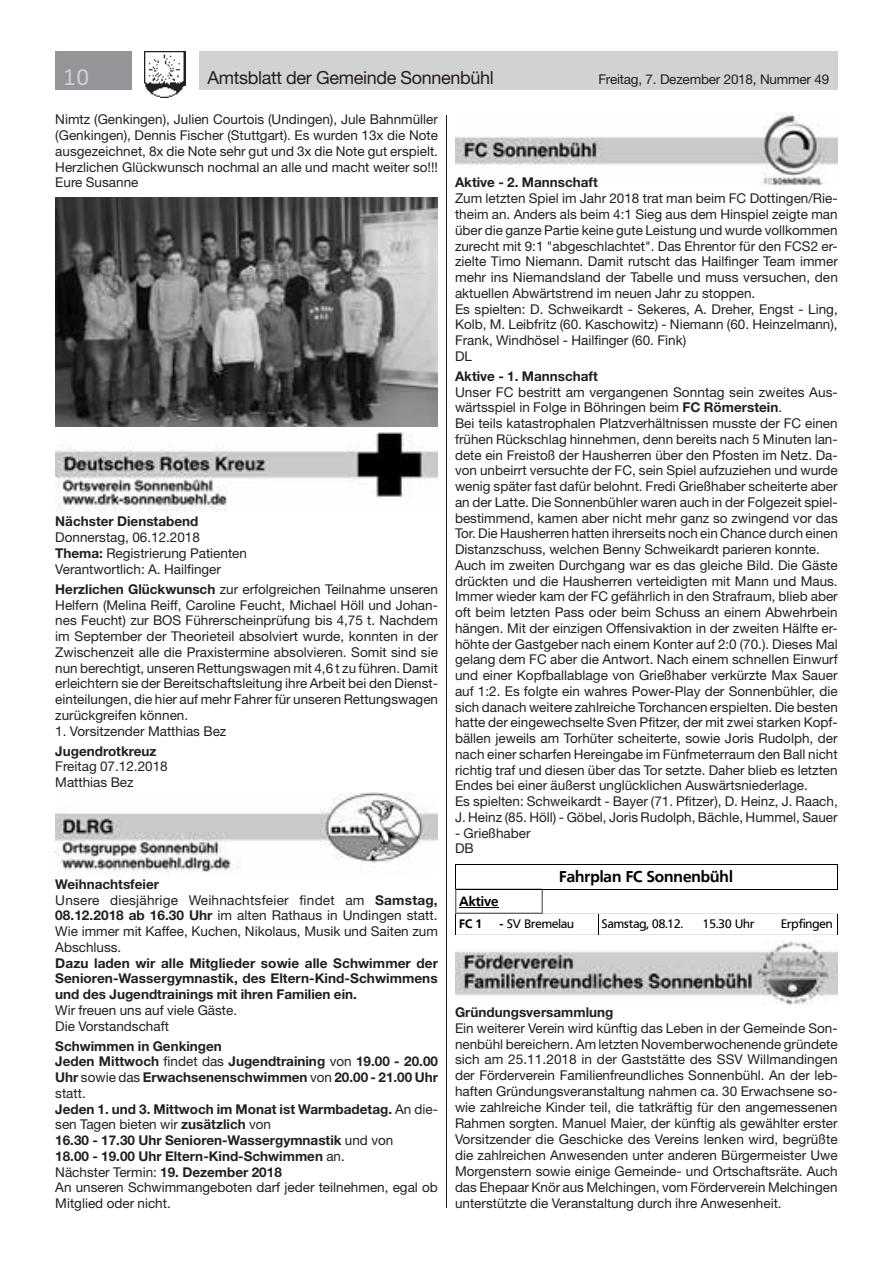
<style>
.page{position:relative;width:893px;height:1263px;background:#fff}
.page>*{position:absolute;margin:0;border:0;box-sizing:border-box;transform-origin:0 0}
.t1{font:21px "Neo Sans Std";color:#d1d2d4}
.t2{font:18px "Helvetica Neue LT Std";letter-spacing:-.02em;color:#231f20}
.t3{font:700 15.6px "Frutiger VR";color:#000}
.t4{font:13.5px/15.8px "Helvetica Neue LT Std";color:#231f20}
.t5{font:700 13.5px/15.8px "Helvetica Neue LT Std";color:#231f20;text-align:justify}
.t6{font:700 13.35px "Frutiger VR";color:#000}
.t7{font:12.15px "Frutiger VR";color:#000}
.t8{font:700 12.15px "Frutiger VR";color:#000}
.s1{font-weight:700}
.s2{font-weight:400}
</style>
<div class="page">
<div style="left:199px;top:51px;width:639px;height:38px;background:#d1d2d4"></div>
<div style="left:55px;top:51px;width:77px;height:38px;background:#939598"></div>
<img style="left:145px;top:51px;width:41px;height:47px">
<img style="left:55px;top:197px;width:383px;height:230px">
<img style="left:55px;top:432px;width:383px;height:79px">
<img style="left:55px;top:792px;width:383px;height:81px">
<img style="left:455px;top:113px;width:383px;height:73px">
<svg style="left:455px;top:864px;width:383px;height:71px"></svg>
<img style="left:455px;top:941px;width:383px;height:64px">
<hr style="left:446px;top:115px;width:1px;height:1093px;background:#231f20">
<h1 class="t1" style="left:64px;top:64px;width:27px">10</h1>
<h2 class="t2" style="left:207px;top:67px;width:288px">Amtsblatt der Gemeinde Sonnenbühl</h2>
<p class="t4" style="left:598px;top:71px;width:232px">Freitag, 7. Dezember 2018, Nummer 49</p>
<p class="t4" style="left:55px;top:112px;width:384px;text-align:justify">Nimtz (Genkingen), Julien Courtois (Undingen), Jule Bahnmüller (Genkingen), Dennis Fischer (Stuttgart). Es wurden 13x die Note ausgezeichnet, 8x die Note sehr gut und 3x die Note gut erspielt.<br>Herzlichen Glückwunsch nochmal an alle und macht weiter so!!!<br>Eure Susanne</p>
<p class="t5" style="left:455px;top:174px;width:144px">Aktive - 2. Mannschaft</p>
<p class="t4" style="left:455px;top:190px;width:384px">Zum letzten Spiel im Jahr 2018 trat man beim FC Dottingen/Rie&shy;theim an. Anders als beim 4:1 Sieg aus dem Hinspiel zeigte man über die ganze Partie keine gute Leistung und wurde vollkommen zurecht mit 9:1 "abgeschlachtet". Das Ehrentor für den FCS2 er&shy;zielte Timo Niemann. Damit rutscht das Hailfinger Team immer mehr ins Niemandsland der Tabelle und muss versuchen, den aktuellen Abwärtstrend im neuen Jahr zu stoppen.<br>Es spielten: D. Schweikardt - Sekeres, A. Dreher, Engst - Ling, Kolb, M. Leibfritz (60. Kaschowitz) - Niemann (60. Heinzelmann), Frank, Windhösel - Hailfinger (60. Fink)<br>DL</p>
<p class="t5" style="left:455px;top:368px;width:144px">Aktive - 1. Mannschaft</p>
<p class="t4" style="left:455px;top:384px;width:384px">Unser FC bestritt am vergangenen Sonntag sein zweites Aus&shy;wärtsspiel in Folge in Böhringen beim <span class="s1">FC Römerstein</span>.<br>Bei teils katastrophalen Platzverhältnissen musste der FC einen frühen Rückschlag hinnehmen, denn bereits nach 5 Minuten lan&shy;dete ein Freistoß der Hausherren über den Pfosten im Netz. Da&shy;von unbeirrt versuchte der FC, sein Spiel aufzuziehen und wurde wenig später fast dafür belohnt. Fredi Grießhaber scheiterte aber an der Latte. Die Sonnenbühler waren auch in der Folgezeit spiel&shy;bestimmend, kamen aber nicht mehr ganz so zwingend vor das Tor. Die Hausherren hatten ihrerseits noch ein Chance durch einen Distanzschuss, welchen Benny Schweikardt parieren konnte.<br>Auch im zweiten Durchgang war es das gleiche Bild. Die Gäste drückten und die Hausherren verteidigten mit Mann und Maus.<br>Immer wieder kam der FC gefährlich in den Strafraum, blieb aber oft beim letzten Pass oder beim Schuss an einem Abwehrbein hängen. Mit der einzigen Offensivaktion in der zweiten Hälfte er&shy;höhte der Gastgeber nach einem Konter auf 2:0 (70.). Dieses Mal gelang dem FC aber die Antwort. Nach einem schnellen Einwurf und einer Kopfballablage von Grießhaber verkürzte Max Sauer auf 1:2. Es folgte ein wahres Power-Play der Sonnenbühler, die sich danach weitere zahlreiche Torchancen erspielten. Die besten hatte der eingewechselte Sven Pfitzer, der mit zwei starken Kopf&shy;bällen jeweils am Torhüter scheiterte, sowie Joris Rudolph, der nach einer scharfen Hereingabe im Fünfmeterraum den Ball nicht richtig traf und diesen über das Tor setzte. Daher blieb es letzten Endes bei einer äußerst unglücklichen Auswärtsniederlage.<br>Es spielten: Schweikardt - Bayer (71. Pfitzer), D. Heinz, J. Raach, J. Heinz (85. Höll) - Göbel, Joris Rudolph, Bächle, Hummel, Sauer</p>
<p class="t4" style="left:455px;top:825px;width:77px">- Grießhaber<br>DB</p>
<p class="t3" style="left:559px;top:870px;width:175px">Fahrplan FC Sonnenbühl</p>
<p class="t6" style="left:459px;top:896px;width:41px">Aktive</p>
<p class="t8" style="left:459px;top:919px;width:25px">FC 1</p>
<p class="t7" style="left:499px;top:919px;width:76px"><span class="s1">-</span> SV Bremelau</p>
<p class="t7" style="left:602px;top:919px;width:83px">Samstag, 08.12.</p>
<p class="t7" style="left:703px;top:919px;width:53px">15.30 Uhr</p>
<p class="t7" style="left:781px;top:919px;width:53px">Erpfingen</p>
<p class="t5" style="left:55px;top:513px;width:145px">Nächster Dienstabend</p>
<p class="t4" style="left:55px;top:529px;width:193px">Donnerstag, 06.12.2018<br><span class="s1">Thema:</span> Registrierung Patienten<br>Verantwortlich: A. Hailfinger</p>
<p class="t4" style="left:55px;top:581px;width:384px;text-align:justify"><span class="s1">Herzlichen Glückwunsch</span> zur erfolgreichen Teilnahme unseren Helfern (Melina Reiff, Caroline Feucht, Michael Höll und Johan&shy;nes Feucht) zur BOS Führerscheinprüfung bis 4,75 t. Nachdem im September der Theorieteil absolviert wurde, konnten in der Zwischenzeit alle die Praxistermine absolvieren. Somit sind sie nun berechtigt, unseren Rettungswagen mit 4,6 t zu führen. Damit erleichtern sie der Bereitschaftsleitung ihre Arbeit bei den Dienst&shy;einteilungen, die hier auf mehr Fahrer für unseren Rettungswagen zurückgreifen können.</p>
<p class="t4" style="left:55px;top:723px;width:173px">1. Vorsitzender Matthias Bez</p>
<p class="t5" style="left:55px;top:742px;width:103px">Jugendrotkreuz</p>
<p class="t4" style="left:55px;top:758px;width:114px">Freitag 07.12.2018<br>Matthias Bez</p>
<p class="t4" style="left:55px;top:876px;width:384px"><span class="s1">Weihnachtsfeier<br></span>Unsere diesjährige Weihnachtsfeier findet am <span class="s1">Samstag, 08.12.2018 ab 16.30 Uhr</span> im alten Rathaus in Undingen statt.<br>Wie immer mit Kaffee, Kuchen, Nikolaus, Musik und Saiten zum Abschluss.</p>
<p class="t5" style="left:55px;top:955px;width:384px">Dazu laden wir alle Mitglieder sowie alle Schwimmer der Senioren-Wassergymnastik, des Eltern-Kind-Schwimmens und des Jugendtrainings mit ihren Familien ein.</p>
<p class="t4" style="left:55px;top:1002px;width:183px">Wir freuen uns auf viele Gäste.<br>Die Vorstandschaft</p>
<p class="t5" style="left:55px;top:1038px;width:384px;text-align:left">Schwimmen in Genkingen<br>Jeden Mittwoch <span class="s2">findet das</span> Jugendtraining <span class="s2">von</span> 19.00 - 20.00<br>Uhr <span class="s2">sowie das</span> Erwachsenenschwimmen <span class="s2">von</span> 20.00 - 21.00 Uhr <span class="s2">statt.<br></span>Jeden 1. und 3. Mittwoch im Monat ist Warmbadetag. <span class="s2">An die&shy;sen Tagen bieten wir</span> zusätzlich <span class="s2">von<br></span>16.30 - 17.30 Uhr Senioren-Wassergymnastik <span class="s2">und von<br></span>18.00 - 19.00 Uhr Eltern-Kind-Schwimmen <span class="s2">an.<br>Nächster Termin:</span> 19. Dezember 2018<br><span class="s2">An unseren Schwimmangeboten darf jeder teilnehmen, egal ob Mitglied oder nicht.</span></p>
<p class="t5" style="left:455px;top:1004px;width:160px">Gründungsversammlung</p>
<p class="t4" style="left:455px;top:1020px;width:384px;text-align:justify">Ein weiterer Verein wird künftig das Leben in der Gemeinde Son&shy;nenbühl bereichern. Am letzten Novemberwochenende gründete sich am 25.11.2018 in der Gaststätte des SSV Willmandingen der Förderverein Familienfreundliches Sonnenbühl. An der leb&shy;haften Gründungsveranstaltung nahmen ca. 30 Erwachsene so&shy;wie zahlreiche Kinder teil, die tatkräftig für den angemessenen Rahmen sorgten. Manuel Maier, der künftig als gewählter erster Vorsitzender die Geschicke des Vereins lenken wird, begrüßte die zahlreichen Anwesenden unter anderen Bürgermeister Uwe Morgenstern sowie einige Gemeinde- und Ortschaftsräte. Auch das Ehepaar Knör aus Melchingen, vom Förderverein Melchingen unterstützte die Veranstaltung durch ihre Anwesenheit.</p>
</div>
